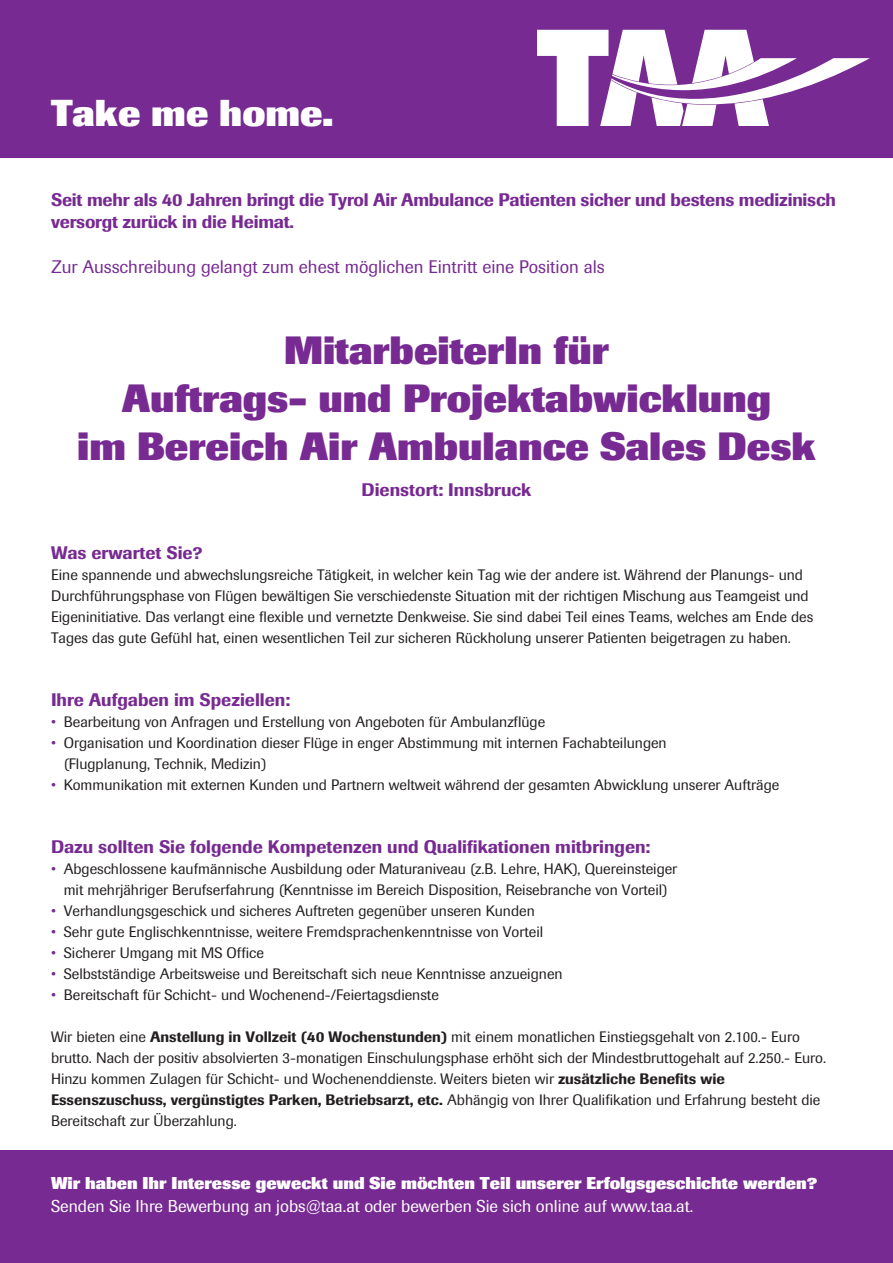
<style>
.page{position:relative;width:893px;height:1263px;background:#fff}
.page>*{position:absolute;margin:0;border:0;box-sizing:border-box;transform-origin:0 0}
.t1{font:800 39px/48px "Imago";color:#772a91;text-align:center}
.t2{font:800 37.05px "Imago";color:#fff}
.t3{font:500 18px/22.5px "Imago";color:#772a91}
.t4{font:18px "Imago";color:#772a91}
.t5{font:800 16.95px "Imago";color:#fff}
.t6{font:16.95px "Imago";color:#fff}
.t7{font:15px/21px "Imago";color:#231f20}
.s1{color:#772a91}
.s2{font-weight:500}
</style>
<div class="page">
<div style="left:0;top:0;width:893px;height:157px;background:#772a91"></div>
<div style="left:0;top:1151px;width:893px;height:112px;background:#772a91"></div>
<svg style="left:537px;top:30px;width:333px;height:96px"></svg>
<h2 class="t2" style="left:51px;top:91px;width:284px">Take me home.</h2>
<p class="t3" style="left:51px;top:188px;width:786px">Seit mehr als 40 Jahren bringt die Tyrol Air Ambulance Patienten sicher und bestens medizinisch versorgt zurück in die Heimat.</p>
<p class="t4" style="left:51px;top:256px;width:555px">Zur Ausschreibung gelangt zum ehest möglichen Eintritt eine Position als</p>
<h1 class="t1" style="left:77px;top:326px;width:740px">MitarbeiterIn für<br>Auftrags- und Projektabwicklung<br>im Bereich Air Ambulance Sales Desk</h1>
<p class="t3" style="left:362px;top:478px;width:171px">Dienstort: Innsbruck</p>
<p class="t3" style="left:51px;top:542px;width:153px">Was erwartet Sie?</p>
<p class="t7" style="left:51px;top:565px;width:764px">Eine spannende und abwechslungsreiche Tätigkeit, in welcher kein Tag wie der andere ist. Während der Planungs- und Durchführungsphase von Flügen bewältigen Sie verschiedenste Situation mit der richtigen Mischung aus Teamgeist und Eigeninitiative. Das verlangt eine flexible und vernetzte Denkweise. Sie sind dabei Teil eines Teams, welches am Ende des Tages das gute Gefühl hat, einen wesentlichen Teil zur sicheren Rückholung unserer Patienten beigetragen zu haben.</p>
<p class="t3" style="left:51px;top:689px;width:241px">Ihre Aufgaben im Speziellen:</p>
<p class="t7" style="left:51px;top:712px;width:496px"><span class="s1">•</span> Bearbeitung von Anfragen und Erstellung von Angeboten für Ambulanzflüge</p>
<p class="t7" style="left:64px;top:733px;width:604px;text-indent:-13px"><span class="s1">•</span> Organisation und Koordination dieser Flüge in enger Abstimmung mit internen Fachabteilungen (Flugplanung, Technik, Medizin)</p>
<p class="t7" style="left:51px;top:775px;width:730px"><span class="s1">•</span> Kommunikation mit externen Kunden und Partnern weltweit während der gesamten Abwicklung unserer Aufträge</p>
<p class="t3" style="left:51px;top:836px;width:601px">Dazu sollten Sie folgende Kompetenzen und Qualifikationen mitbringen:</p>
<p class="t7" style="left:51px;top:859px;width:628px;text-align:center"><span class="s1">•</span> Abgeschlossene kaufmännische Ausbildung oder Maturaniveau (z.B. Lehre, HAK), Quereinsteiger mit mehrjähriger Berufserfahrung (Kenntnisse im Bereich Disposition, Reisebranche von Vorteil)</p>
<p class="t7" style="left:51px;top:901px;width:485px"><span class="s1">•</span> Verhandlungsgeschick und sicheres Auftreten gegenüber unseren Kunden</p>
<p class="t7" style="left:51px;top:922px;width:494px"><span class="s1">•</span> Sehr gute Englischkenntnisse, weitere Fremdsprachenkenntnisse von Vorteil</p>
<p class="t7" style="left:51px;top:943px;width:214px"><span class="s1">•</span> Sicherer Umgang mit MS Office</p>
<p class="t7" style="left:51px;top:964px;width:513px"><span class="s1">•</span> Selbstständige Arbeitsweise und Bereitschaft sich neue Kenntnisse anzueignen</p>
<p class="t7" style="left:51px;top:985px;width:389px"><span class="s1">•</span> Bereitschaft für Schicht- und Wochenend-/Feiertagsdienste</p>
<p class="t7" style="left:51px;top:1027px;width:777px">Wir bieten eine <span class="s2">Anstellung in Vollzeit (40 Wochenstunden)</span> mit einem monatlichen Einstiegsgehalt von 2.100.- Euro brutto. Nach der positiv absolvierten 3-monatigen Einschulungsphase erhöht sich der Mindestbruttogehalt auf 2.250.- Euro.<br>Hinzu kommen Zulagen für Schicht- und Wochenenddienste. Weiters bieten wir <span class="s2">zusätzliche Benefits wie Essenszuschuss, vergünstigtes Parken, Betriebsarzt, etc.</span> Abhängig von Ihrer Qualifikation und Erfahrung besteht die Bereitschaft zur Überzahlung.</p>
<p class="t5" style="left:51px;top:1173px;width:768px">Wir haben Ihr Interesse geweckt und Sie möchten Teil unserer Erfolgsgeschichte werden?</p>
<p class="t6" style="left:51px;top:1196px;width:644px">Senden Sie Ihre Bewerbung an jobs@taa.at oder bewerben Sie sich online auf www.taa.at.</p>
</div>
